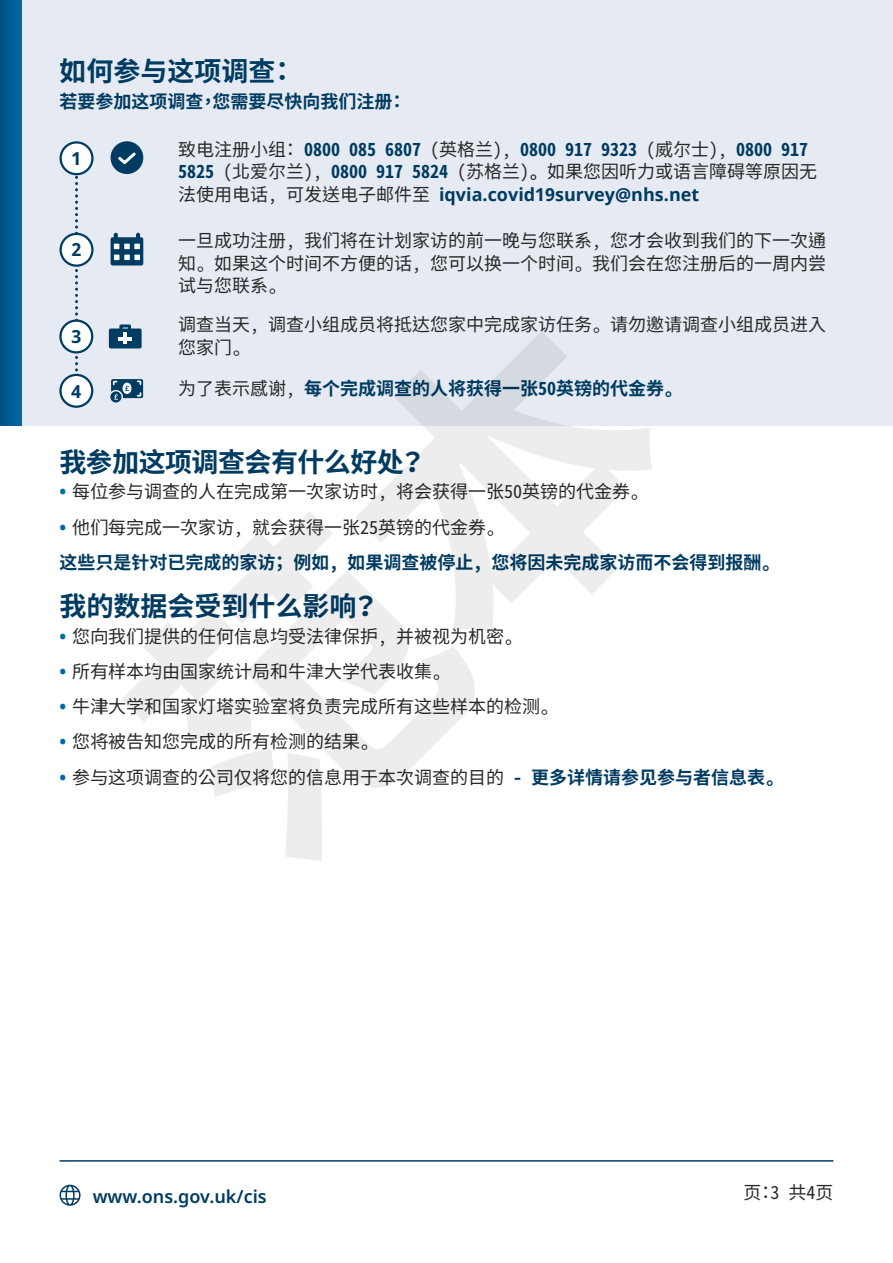
<style>
.page{position:relative;width:893px;height:1263px;background:#fff}
.page>*{position:absolute;margin:0;border:0;box-sizing:border-box;transform-origin:0 0}
.t1{font:700 27px "Noto Sans Mono CJ Ktc";color:#003b61}
.t2{font:700 27px "Noto Sans Mono CJ Ktc";letter-spacing:-.02em;color:#003b61}
.Body{font:18px/22.5px "Noto Sans Mono CJ Ktc";color:#282827}
.Body-2{font:700 18px "Noto Sans Mono CJ Ktc";color:#003b61}
.Body-3{font:600 18px "Noto Sans";color:#003b61}
.Body_Right_Aligned{font:18px "Noto Sans Mono CJ Ktc";color:#282827}
.Body_Centered{font:700 18px "Noto Sans";color:#003b61}
.s1{font-weight:700;color:#003b61}
.s2{color:#000}
.s3{font-family:"Noto Sans";font-weight:700;color:#003b61}
.s4{font-weight:400;color:#282827}
.s5{font-family:"Noto Sans";font-weight:700;color:#0068a9}
</style>
<div class="page">
<div style="left:0;top:0;width:893px;height:426px;background:#e6ebf3"></div>
<svg style="left:75px;top:175px;width:3px;height:199px"></svg>
<svg style="left:0;top:0;width:21px;height:426px"></svg>
<div style="left:111px;top:237px;width:32px;height:28px;background:#003b61;border-radius:2px"></div>
<svg style="left:114px;top:255px;width:26px;height:5px"></svg>
<svg style="left:114px;top:233px;width:26px;height:16px"></svg>
<div style="left:111px;top:141px;width:32px;height:33px;background:#003b61;border-radius:50%"></div>
<svg style="left:118px;top:152px;width:18px;height:13px"></svg>
<hr style="left:60px;top:1160px;width:773px;height:1px;background:#003b61">
<div style="left:60px;top:375px;width:32px;height:32px;background:#fff;border-radius:50%"></div>
<div style="left:59px;top:374px;width:34px;height:34px;border:2px solid #003b61;border-radius:50%"></div>
<div style="left:61px;top:142px;width:31px;height:32px;background:#fff;border-radius:50%"></div>
<div style="left:60px;top:141px;width:34px;height:34px;border:2px solid #003b61;border-radius:50%"></div>
<div style="left:61px;top:234px;width:31px;height:32px;background:#fff;border-radius:50%"></div>
<div style="left:60px;top:233px;width:34px;height:34px;border:2px solid #003b61;border-radius:50%"></div>
<div style="left:60px;top:321px;width:32px;height:31px;background:#fff;border-radius:50%"></div>
<div style="left:59px;top:319px;width:34px;height:34px;border:2px solid #003b61;border-radius:50%"></div>
<svg style="left:60px;top:1185px;width:21px;height:21px"></svg>
<h1 class="t1" style="left:60px;top:56px;width:238px">如何参与这项调查：</h1>
<p class="Body-2" style="left:60px;top:91px;width:348px">若要参加这项调查，您需要尽快向我们注册：</p>
<p class="Body_Centered" style="left:72px;top:145px;width:11px">1</p>
<p class="Body" style="left:178px;top:138px;width:641px">致电注册小组： <span class="s1">0800 085 6807</span> (英格兰), <span class="s1">0800 917 9323</span> (威尔士), <span class="s1">0800 917<br>5825</span> (北爱尔兰), <span class="s1">0800 917 5824</span> (苏格兰)<span class="s2">。</span> 如果您因听力或语言障碍等原因无法使用电话, 可发送电子邮件至 <span class="s3">iqvia.covid19survey@nhs.net</span></p>
<p class="Body_Centered" style="left:72px;top:237px;width:11px">2</p>
<p class="Body" style="left:178px;top:230px;width:650px;text-align:justify">一旦成功注册, 我们将在计划家访的前一晚与您联系, 您才会收到我们的下一次通知。 如果这个时间不方便的话, 您可以换一个时间。 我们会在您注册后的一周内尝试与您联系。</p>
<p class="Body_Centered" style="left:72px;top:324px;width:11px">3</p>
<p class="Body" style="left:178px;top:314px;width:650px">调查当天, 调查小组成员将抵达您家中完成家访任务。 请勿邀请调查小组成员进入您家门。</p>
<p class="Body_Centered" style="left:72px;top:378px;width:11px">4</p>
<p class="Body-2" style="left:178px;top:378px;width:501px"><span class="s4">为了表示感谢,</span> 每个完成调查的人将获得一张50英镑的代金券。</p>
<h1 class="t2" style="left:59px;top:446px;width:368px">我参加这项调查会有什么好处？</h1>
<p class="Body" style="left:59px;top:481px;width:586px"><span class="s5">•</span> 每位参与调查的人在完成第一次家访时, 将会获得一张50英镑的代金券。</p>
<p class="Body" style="left:59px;top:516px;width:442px"><span class="s5">•</span> 他们每完成一次家访, 就会获得一张25英镑的代金券。</p>
<p class="Body-2" style="left:59px;top:552px;width:717px">这些只是针对已完成的家访；例如, 如果调查被停止, 您将因未完成家访而不会得到报酬。</p>
<h1 class="t1" style="left:59px;top:591px;width:321px">我的数据会受到什么影响？</h1>
<p class="Body" style="left:59px;top:625px;width:460px"><span class="s5">•</span> 您向我们提供的任何信息均受法律保护, 并被视为机密。</p>
<p class="Body" style="left:59px;top:660px;width:388px"><span class="s5">•</span> 所有样本均由国家统计局和牛津大学代表收集。</p>
<p class="Body" style="left:59px;top:696px;width:496px"><span class="s5">•</span> 牛津大学和国家灯塔实验室将负责完成所有这些样本的检测。</p>
<p class="Body" style="left:59px;top:731px;width:316px"><span class="s5">•</span> 您将被告知您完成的所有检测的结果。</p>
<p class="Body" style="left:59px;top:766px;width:721px"><span class="s5">•</span> 参与这项调查的公司仅将您的信息用于本次调查的目的 <span class="s1">- 更多详情请参见参与者信息表。</span></p>
<p class="Body-3" style="left:93px;top:1184px;width:175px">www.ons.gov.uk/cis</p>
<p class="Body_Right_Aligned" style="left:743px;top:1182px;width:91px">页：3 共4页</p>
</div>
